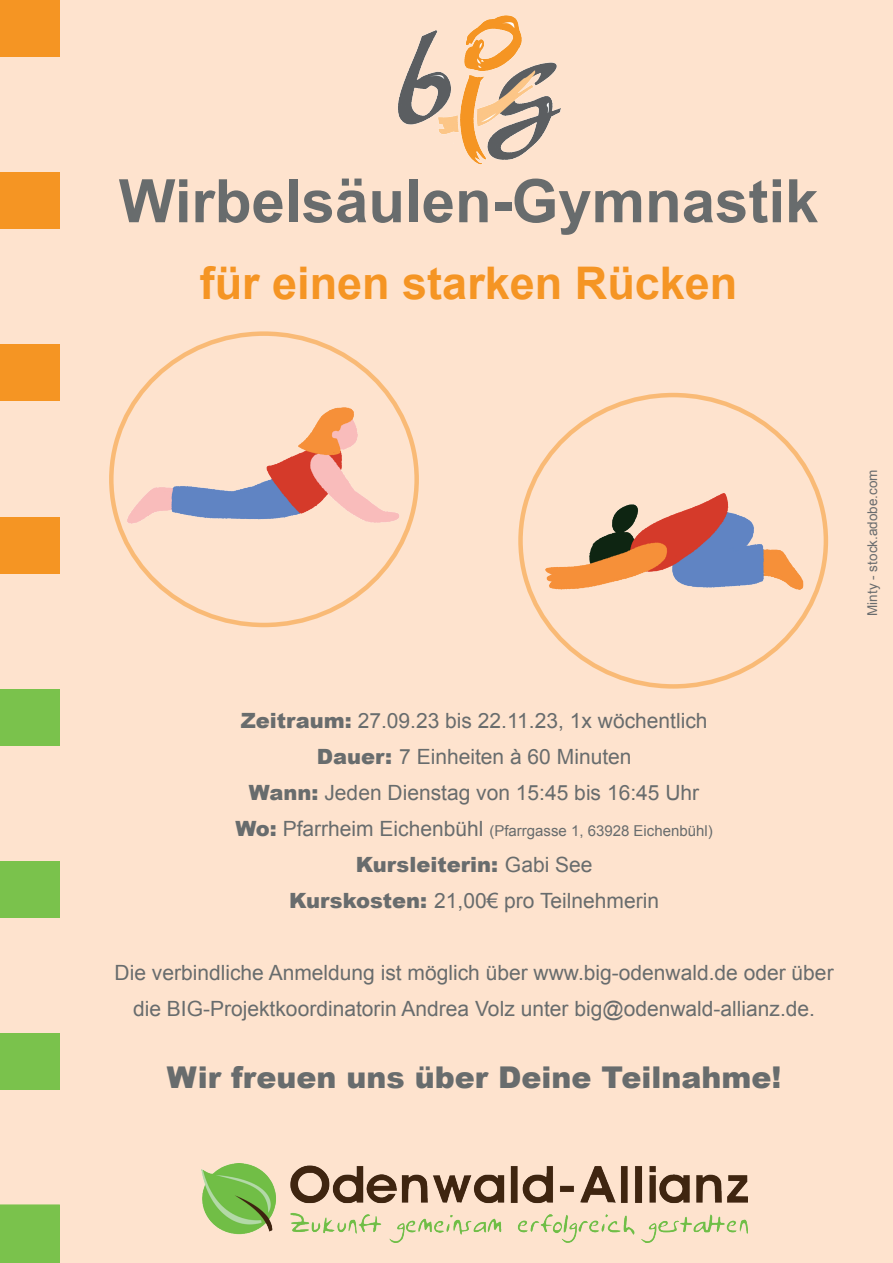
<style>
.page{position:relative;width:893px;height:1263px;background:#fff}
.page>*{position:absolute;margin:0;border:0;box-sizing:border-box;transform-origin:0 0}
.t1{font:700 60px "Arial";color:#686c6d}
.t2{font:700 45px "Arial";color:#f59524}
.t3{font:900 30px "Arial";color:#686c6d}
.t4{font:21px/36px "Arial";color:#686c6d;text-align:center}
.t5{font:15px "Arial";color:#686c6d}
.t6{font:13.5px "Arial";color:#696c6e}
.s1{font-weight:900}
.s2{font-weight:900;font-size:21px}
.s3{font-size:21px}
</style>
<div class="page">
<div style="left:1px;top:1px;width:891px;height:1261px;background:#fee3ce"></div>
<img style="left:398px;top:16px;width:162px;height:149px">
<div style="left:0;top:172px;width:59px;height:57px;background:#f59523"></div>
<div style="left:0;top:861px;width:59px;height:57px;background:#7ac24c"></div>
<div style="left:0;top:689px;width:59px;height:57px;background:#7ac24c"></div>
<div style="left:0;top:516px;width:59px;height:57px;background:#f59523"></div>
<div style="left:0;top:344px;width:59px;height:57px;background:#f59523"></div>
<div style="left:0;top:1033px;width:59px;height:57px;background:#7ac24c"></div>
<div style="left:0;top:0;width:59px;height:57px;background:#f59523"></div>
<div style="left:0;top:1205px;width:59px;height:57px;background:#7ac24c"></div>
<div style="left:0;top:1204px;width:60px;height:59px;border:2px solid #7ac24c"></div>
<img style="left:201px;top:1164px;width:546px;height:78px">
<img style="left:534px;top:392px;width:277px;height:231px">
<img style="left:113px;top:361px;width:303px;height:182px">
<h1 class="t1" style="left:119px;top:162px;width:701px">Wirbelsäulen-Gymnastik</h1>
<h2 class="t2" style="left:200px;top:254px;width:539px">für einen starken Rücken</h2>
<p class="t6" style="left:864px;top:616px;width:148px;rotate:-90deg">Minty - stock.adobe.com</p>
<p class="t4" style="left:241px;top:703px;width:468px"><span class="s1">Zeitraum:</span> 27.09.23 bis 22.11.23, 1x wöchentlich<br><span class="s1">Dauer:</span> 7 Einheiten à 60 Minuten<br><span class="s1">Wann:</span> Jeden Dienstag von 15:45 bis 16:45 Uhr</p>
<p class="t5" style="left:235px;top:821px;width:479px"><span class="s2">Wo:</span> <span class="s3">Pfarrheim Eichenbühl</span> (Pfarrgasse 1, 63928 Eichenbühl)</p>
<p class="t4" style="left:289px;top:847px;width:371px"><span class="s1">Kursleiterin:</span> Gabi See<br><span class="s1">Kurskosten:</span> 21,00€ pro Teilnehmerin</p>
<p class="t4" style="left:115px;top:955px;width:721px">Die verbindliche Anmeldung ist möglich über www.big-odenwald.de oder über die BIG-Projektkoordinatorin Andrea Volz unter big@odenwald-allianz.de.</p>
<h3 class="t3" style="left:167px;top:1056px;width:616px">Wir freuen uns über Deine Teilnahme!</h3>
</div>
